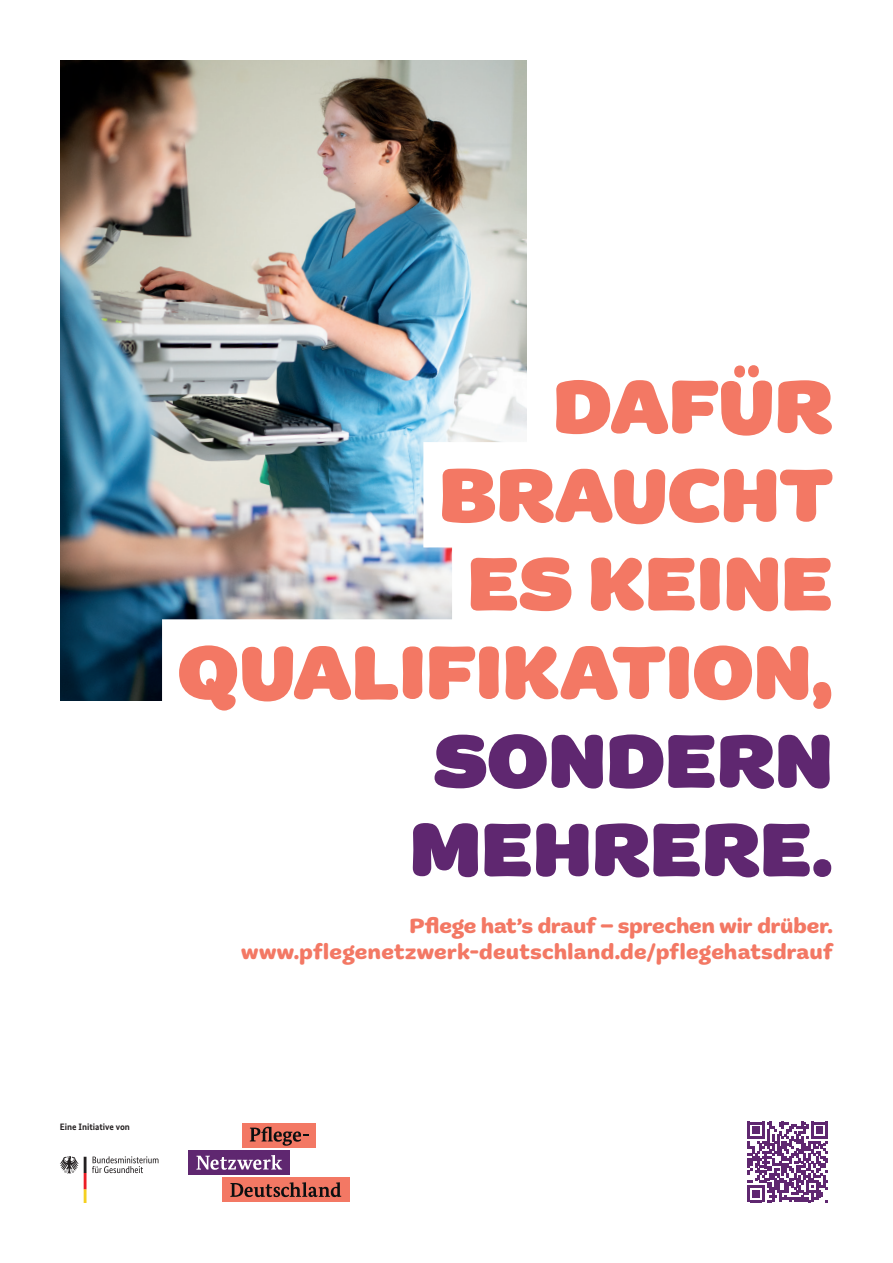
<style>
.page{position:relative;width:893px;height:1263px;background:#fff}
.page>*{position:absolute;margin:0;border:0;box-sizing:border-box;transform-origin:0 0}
.t1{font:900 79.65px/88.7px "Marigny";color:#f37864;text-align:right}
.t2{font:900 79.65px/88.7px "Marigny";color:#5f2770;text-align:center}
.t3{font:700 21.75px/26.5px "Marigny";letter-spacing:.015em;color:#f37864;text-align:right}
.t4{font:700 9.3px "Bundes Sans";color:#231f20}
</style>
<div class="page">
<img style="left:60px;top:60px;width:467px;height:641px">
<div style="left:423px;top:442px;width:410px;height:105px;background:#fff"></div>
<div style="left:452px;top:531px;width:381px;height:105px;background:#fff"></div>
<div style="left:162px;top:619px;width:702px;height:106px;background:#fff"></div>
<div style="left:222px;top:1177px;width:127px;height:25px;background:#f37864"></div>
<svg style="left:230px;top:1182px;width:111px;height:15px"></svg>
<div style="left:242px;top:1123px;width:73px;height:25px;background:#f37864"></div>
<svg style="left:250px;top:1127px;width:58px;height:19px"></svg>
<div style="left:188px;top:1150px;width:102px;height:25px;background:#5f2770"></div>
<svg style="left:196px;top:1155px;width:86px;height:15px"></svg>
<svg style="left:60px;top:1156px;width:98px;height:47px"></svg>
<svg style="left:747px;top:1122px;width:81px;height:80px"></svg>
<h1 class="t1" style="left:177px;top:365px;width:657px">DAFÜR<br>BRAUCHT<br>ES KEINE<br>QUALIFIKATION,</h1>
<h1 class="t2" style="left:410px;top:720px;width:425px">SONDERN<br>MEHRERE.</h1>
<p class="t3" style="left:241px;top:913px;width:593px">Pflege hat’s drauf – sprechen wir drüber. www.pflegenetzwerk-deutschland.de/pflegehatsdrauf</p>
<p class="t4" style="left:60px;top:1121px;width:72px">Eine Initiative von</p>
</div>
